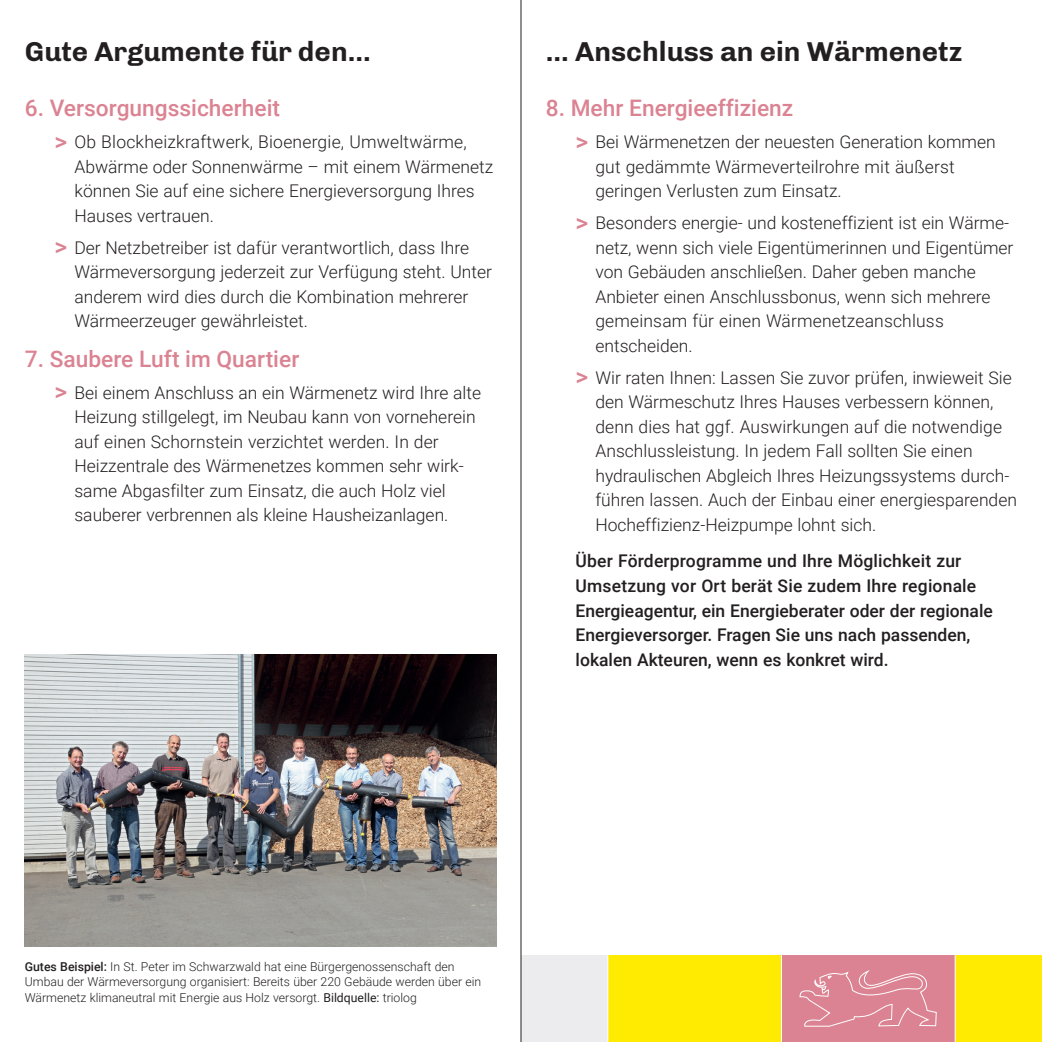
<style>
.page{position:relative;width:1042px;height:1042px;background:#fff}
.page>*{position:absolute;margin:0;border:0;box-sizing:border-box;transform-origin:0 0}
.t1{font:700 28px "Chivo";color:#231f20}
.t2{font:500 22.75px "Roboto";color:#db8392}
.t3{font:300 17.5px/24.5px "Roboto";color:#231f20}
.t4{font:500 17.5px/24.5px "Roboto";color:#231f20}
.t5{font:300 12.25px/15.8px "Roboto";color:#231f20}
.s1{font-weight:500;font-size:24.5px;color:#db8392}
.s2{font-weight:500}
.s3{font-weight:400}
</style>
<div class="page">
<img style="left:25px;top:655px;width:471px;height:291px">
<div style="left:521px;top:955px;width:87px;height:87px;background:#ececee"></div>
<div style="left:608px;top:955px;width:173px;height:87px;background:#ffea01"></div>
<div style="left:781px;top:955px;width:174px;height:87px;background:#db8392"></div>
<div style="left:955px;top:955px;width:87px;height:87px;background:#ffea01"></div>
<svg style="left:800px;top:971px;width:136px;height:55px"></svg>
<hr style="left:607px;top:955px;width:1px;height:87px;background:#fff">
<hr style="left:781px;top:955px;width:1px;height:87px;background:#fff">
<hr style="left:955px;top:955px;width:1px;height:87px;background:#fff">
<hr style="left:521px;top:0;width:1px;height:1042px;background:#231f20">
<h1 class="t1" style="left:25px;top:35px;width:348px">Gute Argumente für den...</h1>
<h1 class="t1" style="left:546px;top:35px;width:418px">... Anschluss an ein Wärmenetz</h1>
<h2 class="t2" style="left:25px;top:92px;width:257px">6. Versorgungssicherheit</h2>
<p class="t3" style="left:74px;top:129px;width:420px;text-indent:-20px"><span class="s1">&gt;</span> Ob Blockheizkraftwerk, Bioenergie, Umweltwärme, Abwärme oder Sonnenwärme – mit einem Wärmenetz können Sie auf eine sichere Energieversorgung Ihres Hauses vertrauen.</p>
<p class="t3" style="left:74px;top:235px;width:419px;text-indent:-20px"><span class="s1">&gt;</span> Der Netzbetreiber ist dafür verantwortlich, dass Ihre Wärmeversorgung jederzeit zur Verfügung steht. Unter anderem wird dies durch die Kombination mehrerer Wärmeerzeuger gewährleistet.</p>
<h2 class="t2" style="left:25px;top:343px;width:276px">7. Saubere Luft im Quartier</h2>
<p class="t3" style="left:74px;top:379px;width:408px;text-indent:-20px"><span class="s1">&gt;</span> Bei einem Anschluss an ein Wärmenetz wird Ihre alte Heizung stillgelegt, im Neubau kann von vorneherein auf einen Schornstein verzichtet werden. In der Heizzentrale des Wärmenetzes kommen sehr wirk&shy;same Abgasfilter zum Einsatz, die auch Holz viel sauberer verbrennen als kleine Hausheizanlagen.</p>
<h2 class="t2" style="left:546px;top:92px;width:249px">8. Mehr Energieeffizienz</h2>
<p class="t3" style="left:595px;top:129px;width:402px;text-indent:-20px"><span class="s1">&gt;</span> Bei Wärmenetzen der neuesten Generation kommen gut gedämmte Wärmeverteilrohre mit äußerst geringen Verlusten zum Einsatz.</p>
<p class="t3" style="left:595px;top:210px;width:419px;text-indent:-20px"><span class="s1">&gt;</span> Besonders energie- und kosteneffizient ist ein Wärme&shy;netz, wenn sich viele Eigentümerinnen und Eigentümer von Gebäuden anschließen. Daher geben manche Anbieter einen Anschlussbonus, wenn sich mehrere gemeinsam für einen Wärmenetzeanschluss entscheiden.</p>
<p class="t3" style="left:595px;top:364px;width:423px;text-indent:-20px"><span class="s1">&gt;</span> Wir raten Ihnen: Lassen Sie zuvor prüfen, inwieweit Sie den Wärmeschutz Ihres Hauses verbessern können, denn dies hat ggf. Auswirkungen auf die notwendige Anschlussleistung. In jedem Fall sollten Sie einen hydraulischen Abgleich Ihres Heizungssystems durch&shy;führen lassen. Auch der Einbau einer energiesparenden Hocheffizienz-Heizpumpe lohnt sich.</p>
<p class="t4" style="left:575px;top:548px;width:419px">Über Förderprogramme und Ihre Möglichkeit zur Umsetzung vor Ort berät Sie zudem Ihre regionale Energieagentur, ein Energieberater oder der regionale Energieversorger. Fragen Sie uns nach passenden, lokalen Akteuren, wenn es konkret wird.</p>
<p class="t5" style="left:25px;top:958px;width:458px"><span class="s2">Gutes Beispiel:</span> In St. Peter im Schwarzwald hat eine Bürgergenossenschaft den<br>Umbau der Wärmeversorgung organisiert: Bereits über 220 Gebäude werden über ein<br>Wärmenetz klimaneutral mit Energie aus Holz versorgt. <span class="s3">Bildquelle:</span> triolog</p>
</div>
